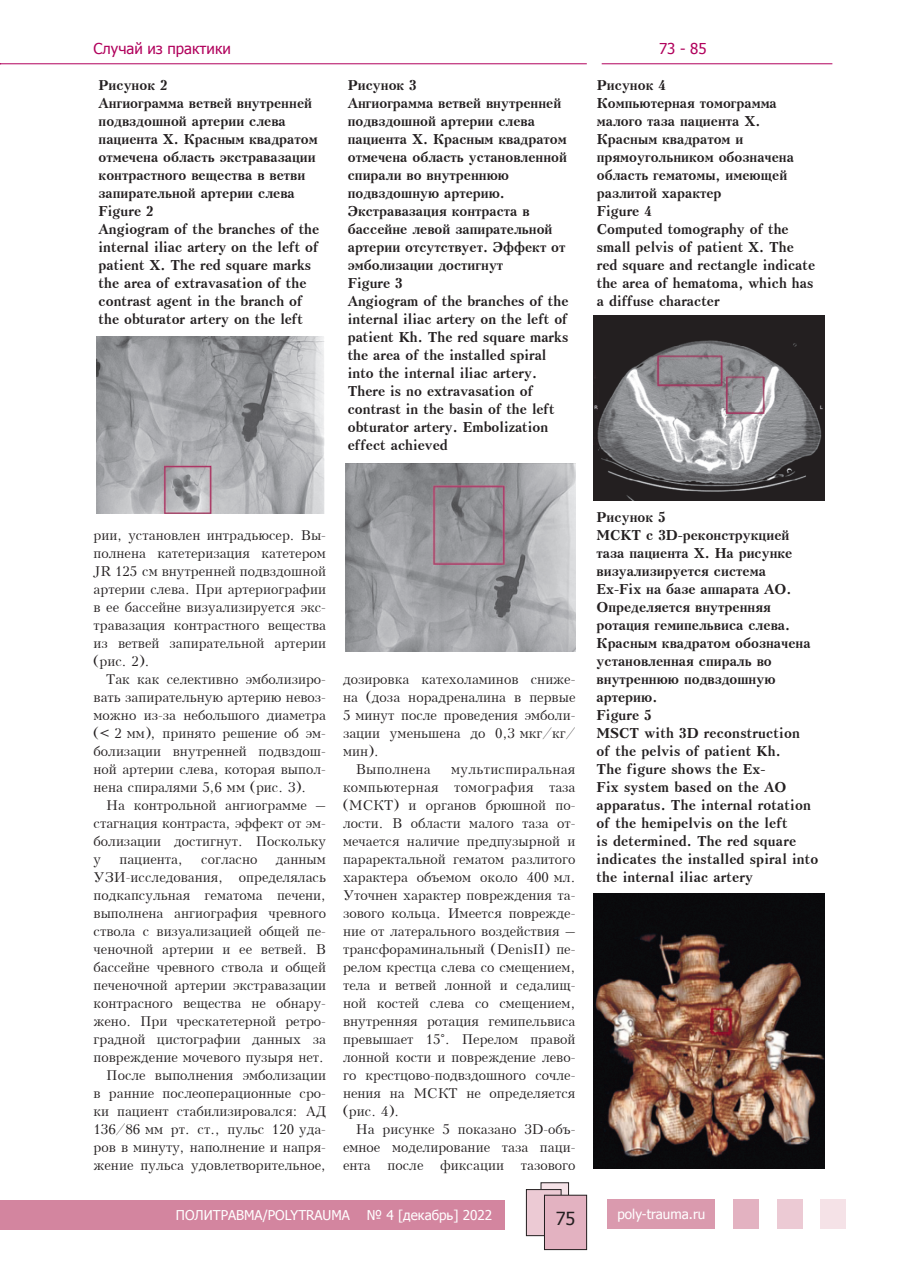
<style>
.page{position:relative;width:910px;height:1280px;background:#fff}
.page>*{position:absolute;margin:0;border:0;box-sizing:border-box;transform-origin:0 0}
.t1{font:18px "Tahoma";color:#231f20}
.t2{font:15px "Tahoma";color:#b1015c}
.t3{font:13.5px/18px "Kudrashov Plain";color:#231f20;text-align:justify}
.t4{font:700 13.5px/18px "Kudrashov";color:#231f20}
.t5{font:13.5px "Tahoma";color:#fff}
.t6{font:13.5px "Kudrashov Plain";letter-spacing:.02em;color:#231f20}
</style>
<div class="page">
<div style="left:607px;top:1198px;width:107px;height:30px;background:#da9aae"></div>
<div style="left:733px;top:1198px;width:26px;height:30px;background:#e3b2c1"></div>
<div style="left:777px;top:1198px;width:26px;height:30px;background:#eccad4"></div>
<div style="left:821px;top:1198px;width:25px;height:30px;background:#f5e2e7"></div>
<div style="left:0;top:1200px;width:505px;height:29px;background:#d3859f"></div>
<div style="left:541px;top:1183px;width:28px;height:36px;background:#f5e2e7"></div>
<div style="left:541px;top:1182px;width:28px;height:37px;border:1px solid #231f20"></div>
<div style="left:526px;top:1189px;width:35px;height:47px;background:#eccad4"></div>
<div style="left:526px;top:1189px;width:35px;height:47px;border:1px solid #231f20"></div>
<div style="left:544px;top:1195px;width:43px;height:54px;background:#e3b2c1"></div>
<div style="left:544px;top:1195px;width:43px;height:55px;border:1px solid #231f20"></div>
<hr style="left:0;top:63px;width:587px;height:1px;background:#b1015c">
<hr style="left:602px;top:63px;width:230px;height:1px;background:#b1015c">
<img style="left:96px;top:337px;width:229px;height:176px">
<img style="left:345px;top:463px;width:231px;height:188px">
<img style="left:593px;top:316px;width:231px;height:184px">
<img style="left:593px;top:894px;width:232px;height:274px">
<p class="t2" style="left:94px;top:38px;width:139px">Случай из практики</p>
<p class="t2" style="left:659px;top:38px;width:49px">73 - 85</p>
<p class="t4" style="left:99px;top:76px;width:222px">Рисунок 2<br>Ангиограмма ветвей внутренней подвздошной артерии слева пациента Х. Красным квадратом отмечена область экстравазации контрастного вещества в ветви запирательной артерии слева<br>Figure 2<br>Angiogram of the branches of the internal iliac artery on the left of patient X. The red square marks the area of extravasation of the contrast agent in the branch of the obturator artery on the left</p>
<p class="t4" style="left:348px;top:76px;width:222px">Рисунок 3<br>Ангиограмма ветвей внутренней подвздошной артерии слева пациента Х. Красным квадратом отмечена область установленной спирали во внутреннюю подвздошную артерию.<br>Экстравазация контраста в бассейне левой запирательной артерии отсутствует. Эффект от эмболизации достигнут<br>Figure 3<br>Angiogram of the branches of the internal iliac artery on the left of patient Kh. The red square marks the area of the installed spiral into the internal iliac artery.<br>There is no extravasation of contrast in the basin of the left obturator artery. Embolization effect achieved</p>
<p class="t4" style="left:597px;top:76px;width:220px">Рисунок 4<br>Компьютерная томограмма малого таза пациента Х.<br>Красным квадратом и прямоугольником обозначена область гематомы, имеющей разлитой характер<br>Figure 4<br>Computed tomography of the small pelvis of patient X. The red square and rectangle indicate the area of hematoma, which has a diffuse character</p>
<p class="t3" style="left:94px;top:526px;width:234px">рии, установлен интрадьюсер. Вы&shy;полнена катетеризация катетером JR 125 см внутренней подвздошной артерии слева. При артериографии в ее бассейне визуализируется экс&shy;травазация контрастного вещества из ветвей запирательной артерии (рис. 2).</p>
<p class="t3" style="left:94px;top:670px;width:234px;text-indent:13px">Так как селективно эмболизиро&shy;вать запирательную артерию невоз&shy;можно из-за небольшого диаметра (&lt; 2 мм), принято решение об эм&shy;болизации внутренней подвздош&shy;ной артерии слева, которая выпол&shy;нена спиралями 5,6 мм (рис. 3).</p>
<p class="t3" style="left:94px;top:796px;width:234px;text-indent:13px">На контрольной ангиограмме – стагнация контраста, эффект от эм&shy;болизации достигнут. Поскольку у</p>
<p class="t3" style="left:94px;top:850px;width:234px;text-align:right">данным<br>УЗИ-исследования, определялась подкапсульная гематома печени, выполнена ангиография чревного ствола с визуализацией общей пе&shy;ченочной артерии и ее ветвей. В бассейне чревного ствола и общей печеночной артерии экстравазации контрасного вещества не обнару&shy;жено. При чрескатетерной ретро&shy;градной цистографии данных за повреждение мочевого пузыря нет.<br>После выполнения эмболизации<br>в ранние послеоперационные сро&shy;ки пациент стабилизировался: АД<br>136/86 мм рт. ст., пульс 120 уда&shy;ров в минуту, наполнение и напря&shy;жение пульса удовлетворительное,</p>
<p class="t3" style="left:120px;top:850px;width:65px">пациента,</p>
<p class="t3" style="left:201px;top:850px;width:58px">согласно</p>
<p class="t3" style="left:343px;top:670px;width:234px">дозировка катехоламинов сниже-</p>
<p class="t3" style="left:343px;top:688px;width:234px">на (доза норадреналина в первые</p>
<p class="t3" style="left:343px;top:706px;width:234px">5 минут после проведения эмболи-</p>
<p class="t3" style="left:343px;top:724px;width:234px">зации уменьшена до 0,3 мкг/кг/</p>
<p class="t3" style="left:343px;top:742px;width:37px">мин).</p>
<p class="t6" style="left:356px;top:761px;width:77px">Выполнена</p>
<p class="t3" style="left:343px;top:760px;width:234px;text-indent:108px">мультиспиральная компьютерная томография таза (МСКТ) и органов брюшной по&shy;лости. В области малого таза от&shy;мечается наличие предпузырной и параректальной гематом разлитого характера объемом около 400 мл.<br>Уточнен характер повреждения та&shy;зового кольца. Имеется поврежде&shy;ние от латерального воздействия – трансфораминальный (DenisII) пе&shy;релом крестца слева со смещением, тела и ветвей лонной и седалищ&shy;ной костей слева со смещением, внутренняя ротация гемипельвиса превышает 15°. Перелом правой лонной кости и повреждение лево&shy;го крестцово-подвздошного сочле&shy;нения на МСКТ не определяется (рис. 4).</p>
<p class="t3" style="left:343px;top:1120px;width:234px;text-indent:13px">На рисунке 5 показано 3D-объ&shy;емное моделирование таза паци&shy;ента после фиксации тазового</p>
<p class="t4" style="left:597px;top:508px;width:223px">Рисунок 5<br>MCKT с 3D-реконструкцией таза пациента Х. На рисунке визуализируется система<br>Ex-Fix на базе аппарата АО.<br>Определяется внутренняя ротация гемипельвиса слева.<br>Красным квадратом обозначена установленная спираль во внутреннюю подвздошную артерию.<br>Figure 5<br>MSCT with 3D reconstruction<br>of the pelvis of patient Kh.<br>The figure shows the Ex-<br>Fix system based on the AO apparatus. The internal rotation of the hemipelvis on the left<br>is determined. The red square indicates the installed spiral into the internal iliac artery</p>
<p class="t5" style="left:176px;top:1206px;width:176px">ПОЛИТРАВМА/POLYTRAUMA</p>
<p class="t5" style="left:367px;top:1206px;width:127px">№ 4 [декабрь] 2022</p>
<h1 class="t1" style="left:556px;top:1206px;width:21px">75</h1>
<p class="t5" style="left:617px;top:1205px;width:89px">poly-trauma.ru</p>
</div>
